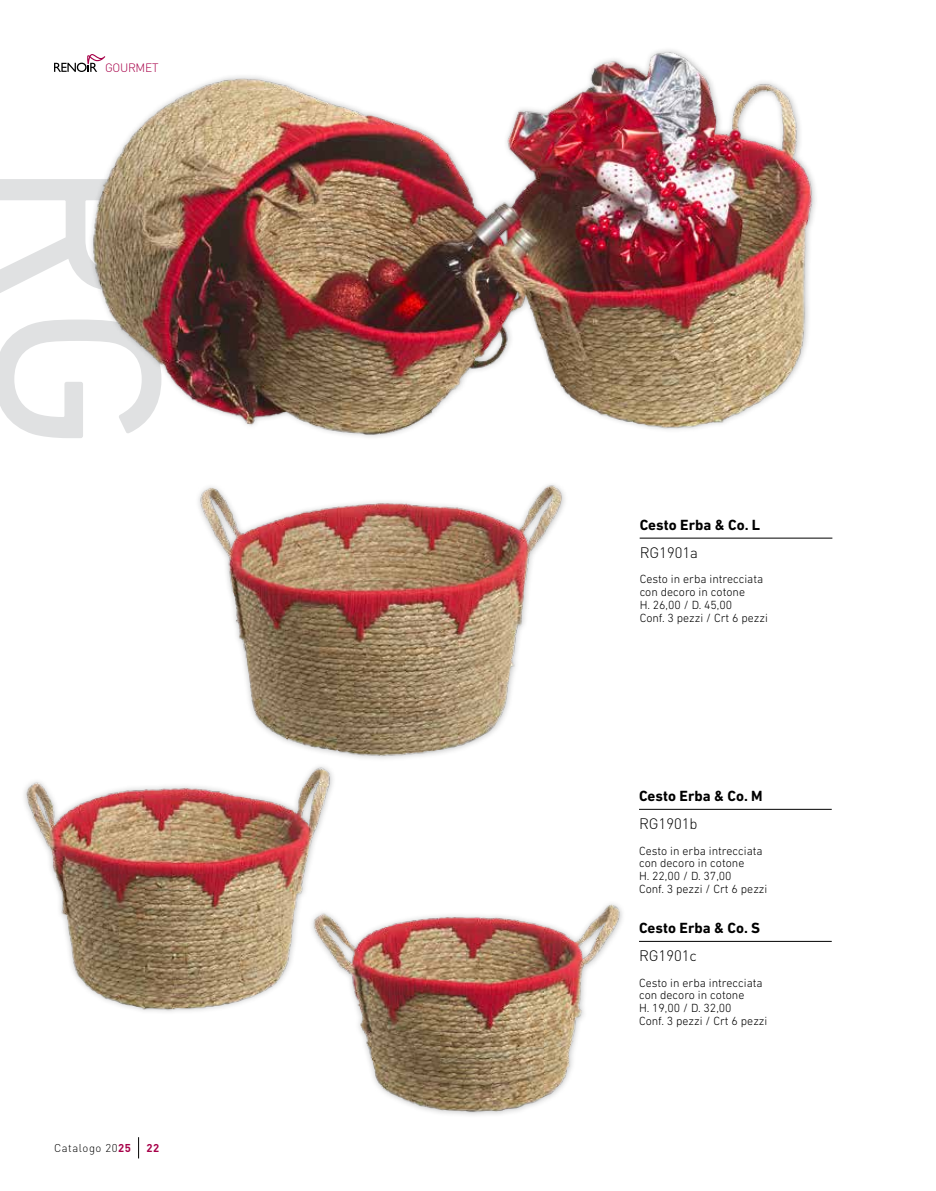
<style>
.page{position:relative;width:936px;height:1191px;background:#fff}
.page>*{position:absolute;margin:0;border:0;box-sizing:border-box;transform-origin:0 0}
.t1{font:237.6px "DIN Next LT Pro";color:#e0e1e2}
.t2{font:700 15px "DIN Next LT Pro";color:#000}
.t3{font:300 15px "DIN Pro";color:#000}
.t4{font:300 12px/12.8px "DIN Next LT Pro";color:#000}
.t5{font:300 12px "DIN Pro";letter-spacing:-.025em;color:#a70049}
.t6{font:300 11.25px "DIN Pro";letter-spacing:.05em;color:#000}
.t7{font:700 11.25px "DIN Pro";color:#a70049}
.s1{font-weight:700;color:#a70049}
</style>
<div class="page">
<svg style="left:54px;top:62px;width:20px;height:10px"></svg>
<svg style="left:138px;top:1137px;width:1px;height:21px"></svg>
<hr style="left:639px;top:809px;width:192px;height:1px;background:#000">
<hr style="left:639px;top:941px;width:192px;height:1px;background:#000">
<img style="left:198px;top:484px;width:367px;height:275px">
<hr style="left:639px;top:538px;width:193px;height:1px;background:#000">
<img style="left:74px;top:50px;width:741px;height:387px">
<img style="left:24px;top:668px;width:352px;height:344px">
<img style="left:267px;top:772px;width:395px;height:343px">
<p class="t5" style="left:105px;top:59px;width:55px">GOURMET</p>
<h1 class="t1" style="left:215px;top:159px;width:295px;rotate:90deg">RG</h1>
<p class="t6" style="left:54px;top:1140px;width:78px">Catalogo 20<span class="s1">25</span></p>
<p class="t7" style="left:146px;top:1140px;width:14px">22</p>
<p class="t2" style="left:639px;top:516px;width:122px">Cesto Erba &amp; Co. L</p>
<p class="t3" style="left:639px;top:542px;width:60px">RG1901a</p>
<p class="t4" style="left:639px;top:573px;width:130px">Cesto in erba intrecciata con decoro in cotone<br>H. 26,00 / D. 45,00<br>Conf. 3 pezzi / Crt 6 pezzi</p>
<p class="t2" style="left:639px;top:787px;width:125px">Cesto Erba &amp; Co. M</p>
<p class="t3" style="left:639px;top:813px;width:60px">RG1901b</p>
<p class="t4" style="left:639px;top:844px;width:130px">Cesto in erba intrecciata con decoro in cotone<br>H. 22,00 / D. 37,00<br>Conf. 3 pezzi / Crt 6 pezzi</p>
<p class="t2" style="left:639px;top:919px;width:123px">Cesto Erba &amp; Co. S</p>
<p class="t3" style="left:639px;top:945px;width:59px">RG1901c</p>
<p class="t4" style="left:639px;top:976px;width:130px">Cesto in erba intrecciata con decoro in cotone<br>H. 19,00 / D. 32,00<br>Conf. 3 pezzi / Crt 6 pezzi</p>
</div>
